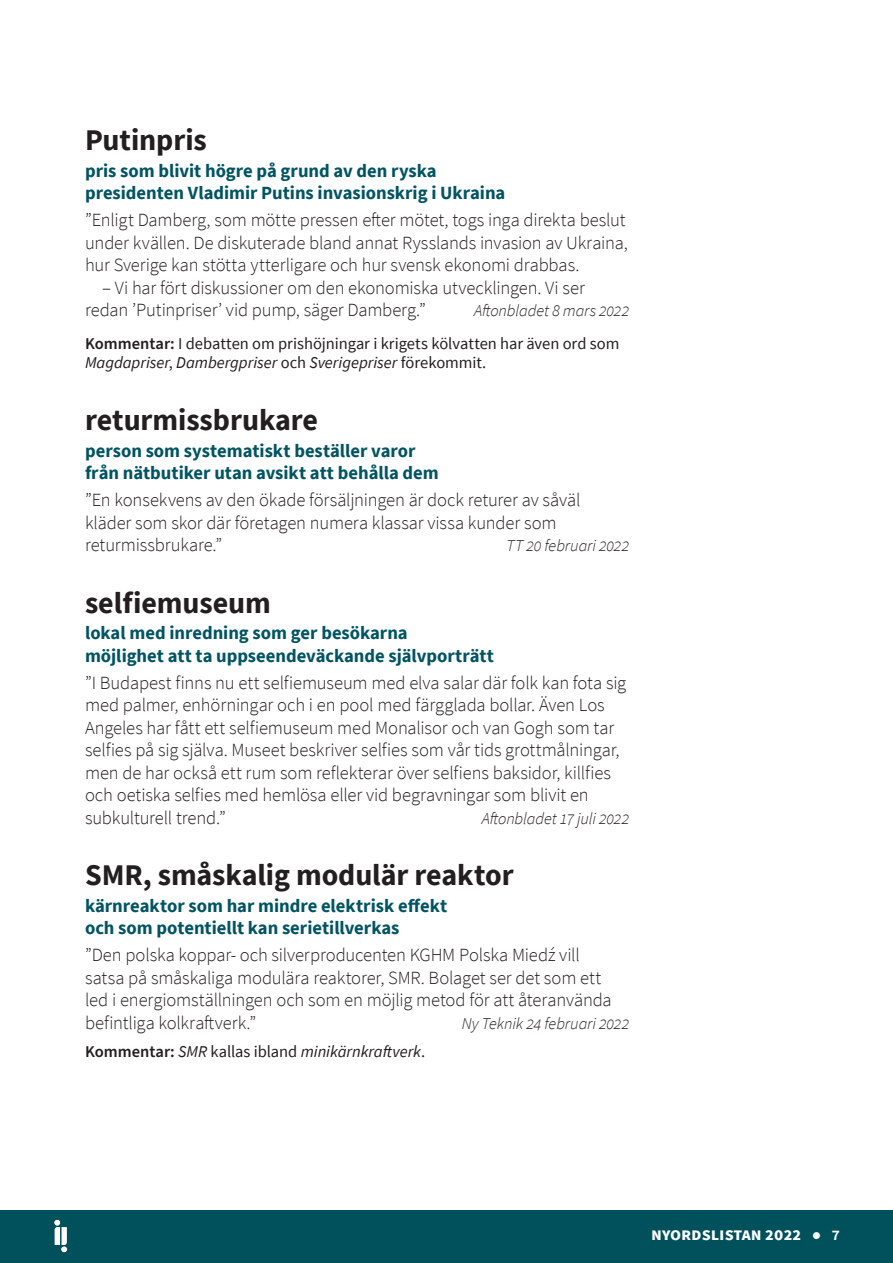
<style>
.page{position:relative;width:893px;height:1263px;background:#fff}
.page>*{position:absolute;margin:0;border:0;box-sizing:border-box;transform-origin:0 0}
.Rubrik_2{font:700 30px "Source Sans Pro";letter-spacing:-.005em;color:#231f20}
.Citat{font:300 18.6px/22.5px "Source Sans Pro";letter-spacing:-.01em;color:#231f20}
.Fakta_bröd_-_fet__de{font:700 18.6px/22.5px "Source Sans Pro";color:#005462}
.t1{font:700 18px "Source Sans Pro";color:#fff}
.Fakta_bröd_-_komment{font:16.5px/19.8px "Source Sans Pro";color:#231f20}
.Citat-2{font:italic 300 16.5px "Source Sans Pro";letter-spacing:-.005em;color:#231f20}
.Fakta_bröd_-_komment-2{font:italic 16.5px "Source Sans Pro";letter-spacing:-.005em;color:#231f20}
.s1{font-weight:600}
.s2{font-style:italic}
.s3{font-weight:600;font-style:normal}
.s4{font-style:normal}
</style>
<div class="page">
<div style="left:0;top:1210px;width:893px;height:53px;background:#00515b"></div>
<img style="left:54px;top:1219px;width:14px;height:34px">
<h2 class="Rubrik_2" style="left:85px;top:120px;width:123px">Putinpris</h2>
<p class="Fakta_bröd_-_fet__de" style="left:85px;top:159px;width:422px">pris som blivit högre på grund av den ryska presidenten Vladimir Putins invasionskrig i Ukraina</p>
<p class="Citat" style="left:85px;top:209px;width:544px;text-align:justify">”Enligt Damberg, som mötte pressen efter mötet, togs inga direkta beslut under kvällen. De diskuterade bland annat Rysslands invasion av Ukraina, hur Sverige kan stötta ytterligare och hur svensk ekonomi drabbas.</p>
<p class="Citat" style="left:85px;top:276px;width:501px;text-indent:17px">– Vi har fört diskussioner om den ekonomiska utvecklingen. Vi ser redan ’Putinpriser’ vid pump, säger Damberg.”</p>
<p class="Citat-2" style="left:474px;top:300px;width:157px">Aftonbladet 8 mars 2022</p>
<p class="Fakta_bröd_-_komment" style="left:85px;top:333px;width:536px"><span class="s1">Kommentar:</span> I debatten om prishöjningar i krigets kölvatten har även ord som<br><span class="s2">Magdapriser</span>, <span class="s2">Dambergpriser</span> och <span class="s2">Sverigepriser</span> förekommit.</p>
<h2 class="Rubrik_2" style="left:85px;top:400px;width:234px">returmissbrukare</h2>
<p class="Fakta_bröd_-_fet__de" style="left:85px;top:439px;width:355px">person som systematiskt beställer varor från nätbutiker utan avsikt att behålla dem</p>
<p class="Citat" style="left:85px;top:489px;width:497px">”En konsekvens av den ökade försäljningen är dock returer av såväl kläder som skor där företagen numera klassar vissa kunder som returmissbrukare.”</p>
<p class="Citat-2" style="left:506px;top:535px;width:124px">TT 20 februari 2022</p>
<h2 class="Rubrik_2" style="left:85px;top:582px;width:187px">selfiemuseum</h2>
<p class="Fakta_bröd_-_fet__de" style="left:85px;top:621px;width:410px">lokal med inredning som ger besökarna<br>möjlighet att ta uppseendeväckande självporträtt</p>
<p class="Citat" style="left:85px;top:671px;width:543px">”I Budapest finns nu ett selfiemuseum med elva salar där folk kan fota sig med palmer, enhörningar och i en pool med färgglada bollar. Även Los Angeles har fått ett selfiemuseum med Monalisor och van Gogh som tar selfies på sig själva. Museet beskriver selfies som vår tids grottmålningar, men de har också ett rum som reflekterar över selfiens baksidor, killfies och oetiska selfies med hemlösa eller vid begravningar som blivit en subkulturell trend.”</p>
<p class="Citat-2" style="left:482px;top:808px;width:149px">Aftonbladet 17 juli 2022</p>
<h2 class="Rubrik_2" style="left:85px;top:855px;width:430px">SMR, småskalig modulär reaktor</h2>
<p class="Fakta_bröd_-_fet__de" style="left:85px;top:894px;width:364px">kärnreaktor som har mindre elektrisk effekt och som potentiellt kan serietillverkas</p>
<p class="Citat" style="left:85px;top:944px;width:528px">”Den polska koppar- och silverproducenten KGHM Polska Miedź vill satsa på småskaliga modulära reaktorer, SMR. Bolaget ser det som ett led i energiomställningen och som en möjlig metod för att återanvända befintliga kolkraftverk.”</p>
<p class="Citat-2" style="left:462px;top:1013px;width:169px">Ny Teknik 24 februari 2022</p>
<p class="Fakta_bröd_-_komment-2" style="left:85px;top:1041px;width:342px"><span class="s3">Kommentar:</span> SMR <span class="s4">kallas ibland</span> minikärnkraftverk<span class="s4">.</span></p>
<p class="t1" style="left:651px;top:1222px;width:190px">nyordslistan 2022 ● <span class="s1">7</span></p>
</div>
